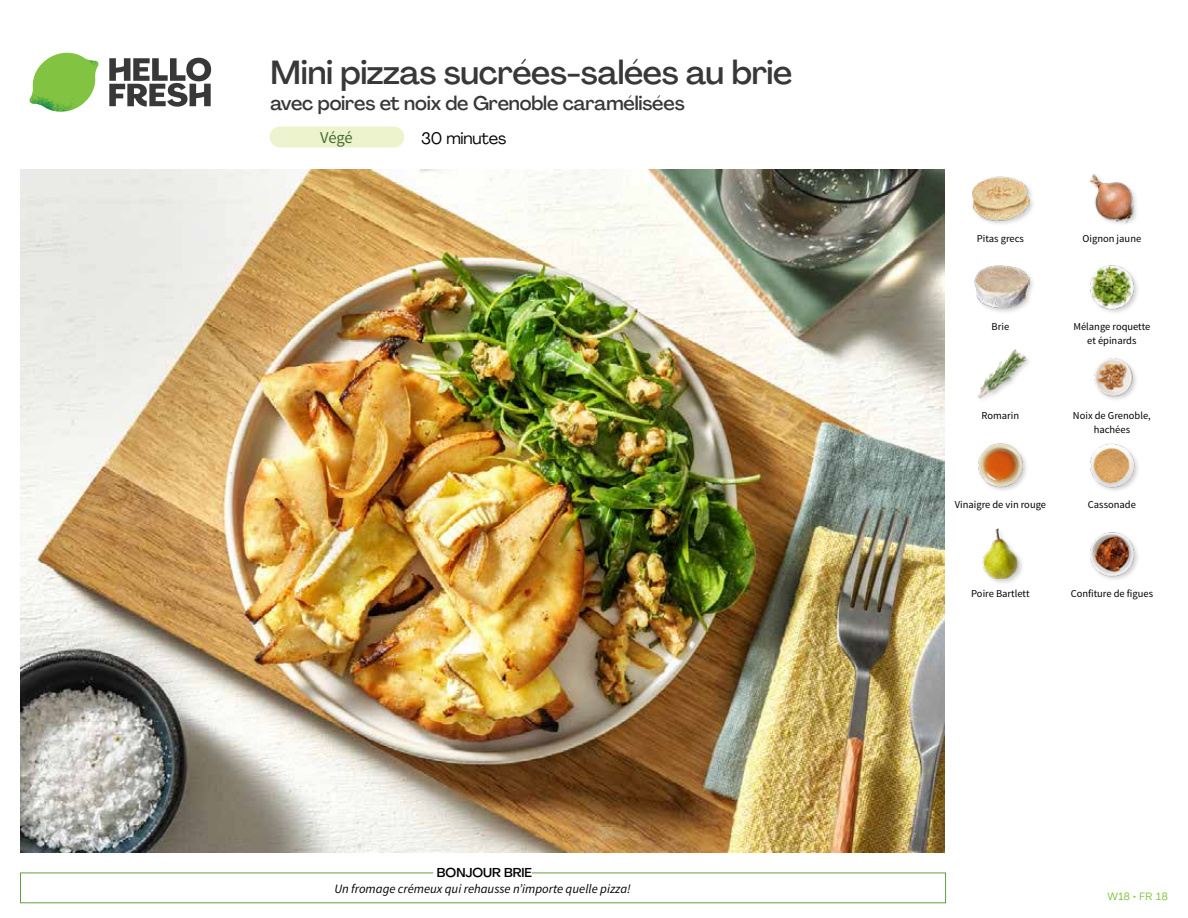
<style>
.page{position:relative;width:1188px;height:918px;background:#fff}
.page>*{position:absolute;margin:0;border:0;box-sizing:border-box;transform-origin:0 0}
.t1{font:500 33px "Agrandir";letter-spacing:-.01em;color:#383839}
.t2{font:500 19.5px "Agrandir";letter-spacing:-.01em;color:#383839}
.t3{font:16.5px "Agrandir";letter-spacing:-.01em;color:#000}
.t4{font:16.5px "Source Sans Pro";color:#476b32}
.t5{font:italic 12.75px "Source Sans Pro";color:#000}
.t6{font:500 12.75px "Agrandir";color:#000}
.t7{font:10.5px/13.5px "Source Sans Pro";color:#000;text-align:center}
.t8{font:10.5px "Agrandir";letter-spacing:.05em;color:#82c341}
</style>
<div class="page">
<div style="left:270px;top:127px;width:134px;height:20px;background:#edf3cd;border-radius:10px"></div>
<svg style="left:109px;top:57px;width:102px;height:50px"></svg>
<svg style="left:34px;top:53px;width:62px;height:40px"></svg>
<img style="left:67px;top:53px;width:32px;height:26px">
<img style="left:33px;top:75px;width:59px;height:11px">
<img style="left:29px;top:79px;width:61px;height:33px">
<img style="left:65px;top:86px;width:27px;height:25px">
<div style="left:20px;top:873px;width:926px;height:30px;border:1px solid #609f43"></div>
<div style="left:433px;top:865px;width:99px;height:15px;background:#fff"></div>
<img style="left:21px;top:170px;width:924px;height:682px">
<img style="left:1090px;top:532px;width:48px;height:48px">
<div style="left:982px;top:528px;width:43px;height:58px;background:#000;opacity:.2"></div>
<img style="left:982px;top:529px;width:43px;height:50px">
<img style="left:1090px;top:443px;width:48px;height:48px">
<img style="left:978px;top:443px;width:49px;height:48px">
<img style="left:1094px;top:358px;width:42px;height:42px">
<img style="left:977px;top:349px;width:52px;height:50px">
<img style="left:1090px;top:265px;width:48px;height:48px">
<div style="left:973px;top:264px;width:62px;height:51px;background:#000;opacity:.2"></div>
<img style="left:973px;top:265px;width:56px;height:45px">
<img style="left:1089px;top:174px;width:48px;height:50px">
<div style="left:971px;top:176px;width:64px;height:50px;background:#000;opacity:.2"></div>
<img style="left:972px;top:176px;width:57px;height:50px">
<h1 class="t1" style="left:271px;top:52px;width:523px">Mini pizzas sucrées-salées au brie</h1>
<h2 class="t2" style="left:271px;top:91px;width:416px">avec poires et noix de Grenoble caramélisées</h2>
<h3 class="t4" style="left:320px;top:128px;width:34px">Végé</h3>
<h3 class="t3" style="left:421px;top:128px;width:87px">30 minutes</h3>
<p class="t6" style="left:437px;top:864px;width:97px">BONJOUR BRIE</p>
<p class="t5" style="left:334px;top:881px;width:298px">Un fromage crémeux qui rehausse n’importe quelle pizza!</p>
<p class="t7" style="left:977px;top:232px;width:49px">Pitas grecs</p>
<p class="t7" style="left:1083px;top:232px;width:60px">Oignon jaune</p>
<p class="t7" style="left:992px;top:320px;width:19px">Brie</p>
<p class="t7" style="left:1073px;top:320px;width:79px">Mélange roquette et épinards</p>
<p class="t7" style="left:982px;top:409px;width:39px">Romarin</p>
<p class="t7" style="left:1073px;top:409px;width:79px">Noix de Grenoble, hachées</p>
<p class="t7" style="left:955px;top:498px;width:93px">Vinaigre de vin rouge</p>
<p class="t7" style="left:1088px;top:498px;width:50px">Cassonade</p>
<p class="t7" style="left:971px;top:587px;width:60px">Poire Bartlett</p>
<p class="t7" style="left:1071px;top:587px;width:84px">Confiture de figues</p>
<p class="t8" style="left:1107px;top:890px;width:62px">W18 • FR 18</p>
</div>
